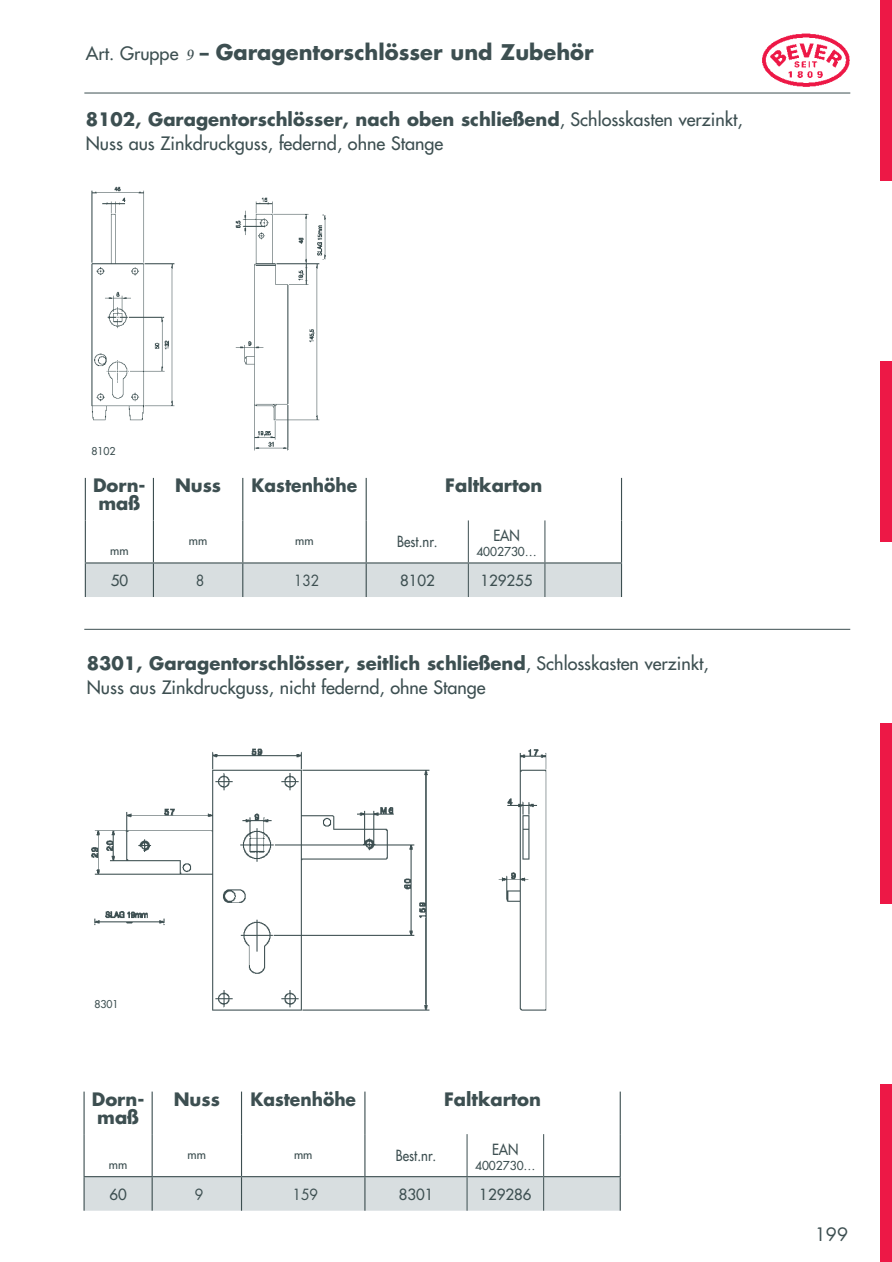
<style>
.page{position:relative;width:892px;height:1262px;background:#fff}
.page>*{position:absolute;margin:0;border:0;box-sizing:border-box;transform-origin:0 0}
.t1{font:700 21px "Futura";color:#3d4f51}
.t2{font:18px/24px "Futura";color:#3d4f51}
.t3{font:700 18px/18px "Futura";color:#3d4f51}
.t4{font:700 18px "Futura";color:#3d4f51;scale:.95 1}
.t5{font:18px "Futura";color:#3d4f51}
.t6{font:15px "Futura";color:#3d4f51}
.t7{font:15px "Futura";color:#3d4f51;scale:.87 1}
.t8{font:15px "Futura";color:#3d4f51;scale:.93 1}
.t9{font:15px "Futura";color:#3d4f51;scale:.88 1}
.t10{font:12px "Futura";color:#3d4f51}
.t11{font:10.5px "Futura";color:#3d4f51}
.s1{font-weight:400;font-size:18px}
.s2{font-family:"Monotype Corsiva";font-weight:400;font-size:18px}
.s3{font-size:18px}
.s4{font-weight:700}
</style>
<div class="page">
<div style="left:879px;top:0;width:12px;height:180px;background:#ed1846"></div>
<div style="left:879px;top:361px;width:12px;height:181px;background:#ed1846"></div>
<div style="left:879px;top:722px;width:12px;height:181px;background:#ed1846"></div>
<div style="left:879px;top:1084px;width:12px;height:177px;background:#ed1846"></div>
<hr style="left:84px;top:93px;width:766px;height:1px;background:#3d4f51">
<img style="left:762px;top:34px;width:88px;height:53px">
<img style="left:91px;top:186px;width:235px;height:265px">
<hr style="left:84px;top:629px;width:766px;height:1px;background:#3d4f51">
<svg style="left:86px;top:520px;width:534px;height:77px"></svg>
<hr style="left:153px;top:478px;width:1px;height:42px;background:#3d4f51">
<hr style="left:242px;top:478px;width:1px;height:42px;background:#3d4f51">
<hr style="left:365px;top:478px;width:1px;height:42px;background:#3d4f51">
<hr style="left:620px;top:478px;width:2px;height:42px;background:#3d4f51">
<hr style="left:153px;top:520px;width:1px;height:42px;background:#3d4f51">
<hr style="left:242px;top:520px;width:1px;height:42px;background:#3d4f51">
<hr style="left:365px;top:520px;width:1px;height:42px;background:#3d4f51">
<hr style="left:620px;top:520px;width:2px;height:42px;background:#3d4f51">
<hr style="left:153px;top:563px;width:1px;height:34px;background:#3d4f51">
<hr style="left:242px;top:563px;width:1px;height:34px;background:#3d4f51">
<hr style="left:365px;top:563px;width:1px;height:34px;background:#3d4f51">
<hr style="left:620px;top:563px;width:2px;height:34px;background:#3d4f51">
<hr style="left:85px;top:478px;width:1px;height:42px;background:#3d4f51">
<hr style="left:85px;top:520px;width:1px;height:42px;background:#3d4f51">
<hr style="left:85px;top:563px;width:1px;height:34px;background:#3d4f51">
<hr style="left:544px;top:520px;width:1px;height:42px;background:#3d4f51">
<hr style="left:544px;top:563px;width:1px;height:34px;background:#3d4f51">
<hr style="left:468px;top:520px;width:1px;height:42px;background:#3d4f51">
<hr style="left:468px;top:563px;width:1px;height:34px;background:#3d4f51">
<hr style="left:85px;top:562px;width:68px;height:1px;background:#3d4f51">
<hr style="left:153px;top:562px;width:90px;height:1px;background:#3d4f51">
<hr style="left:243px;top:562px;width:123px;height:1px;background:#3d4f51">
<hr style="left:366px;top:562px;width:102px;height:1px;background:#3d4f51">
<hr style="left:468px;top:562px;width:77px;height:1px;background:#3d4f51">
<hr style="left:545px;top:562px;width:77px;height:1px;background:#3d4f51">
<img style="left:91px;top:748px;width:456px;height:263px">
<svg style="left:85px;top:1134px;width:534px;height:76px"></svg>
<hr style="left:151px;top:1091px;width:2px;height:43px;background:#3d4f51">
<hr style="left:241px;top:1091px;width:1px;height:43px;background:#3d4f51">
<hr style="left:364px;top:1091px;width:1px;height:43px;background:#3d4f51">
<hr style="left:619px;top:1091px;width:1px;height:43px;background:#3d4f51">
<hr style="left:151px;top:1134px;width:2px;height:42px;background:#3d4f51">
<hr style="left:241px;top:1134px;width:1px;height:42px;background:#3d4f51">
<hr style="left:364px;top:1134px;width:1px;height:42px;background:#3d4f51">
<hr style="left:619px;top:1134px;width:1px;height:42px;background:#3d4f51">
<hr style="left:151px;top:1177px;width:2px;height:33px;background:#3d4f51">
<hr style="left:241px;top:1177px;width:1px;height:33px;background:#3d4f51">
<hr style="left:364px;top:1177px;width:1px;height:33px;background:#3d4f51">
<hr style="left:619px;top:1177px;width:1px;height:33px;background:#3d4f51">
<hr style="left:83px;top:1091px;width:2px;height:43px;background:#3d4f51">
<hr style="left:83px;top:1134px;width:2px;height:42px;background:#3d4f51">
<hr style="left:83px;top:1177px;width:2px;height:33px;background:#3d4f51">
<hr style="left:543px;top:1134px;width:1px;height:42px;background:#3d4f51">
<hr style="left:543px;top:1177px;width:1px;height:33px;background:#3d4f51">
<hr style="left:466px;top:1134px;width:1px;height:42px;background:#3d4f51">
<hr style="left:466px;top:1177px;width:1px;height:33px;background:#3d4f51">
<hr style="left:83px;top:1176px;width:69px;height:1px;background:#3d4f51">
<hr style="left:152px;top:1176px;width:89px;height:1px;background:#3d4f51">
<hr style="left:241px;top:1176px;width:124px;height:1px;background:#3d4f51">
<hr style="left:365px;top:1176px;width:102px;height:1px;background:#3d4f51">
<hr style="left:467px;top:1176px;width:76px;height:1px;background:#3d4f51">
<hr style="left:543px;top:1176px;width:77px;height:1px;background:#3d4f51">
<p class="t1" style="left:86px;top:38px;width:509px"><span class="s1">Art. Gruppe</span> <span class="s2">9</span> <span class="s3">–</span> Garagentorschlösser und Zubehör</p>
<p class="t2" style="left:86px;top:107px;width:658px"><span class="s4">8102, Garagentorschlösser, nach oben schließend</span>, Schlosskasten verzinkt,<br>Nuss aus Zinkdruckguss, federnd, ohne Stange</p>
<p class="t11" style="left:91px;top:444px;width:26px">8102</p>
<p class="t3" style="left:93px;top:476px;width:54px">Dorn&shy;maß</p>
<p class="t10" style="left:110px;top:543px;width:20px">mm</p>
<p class="t3" style="left:175px;top:476px;width:48px">Nuss</p>
<p class="t10" style="left:189px;top:532px;width:20px">mm</p>
<p class="t4" style="left:251px;top:473px;width:113px">Kastenhöhe</p>
<p class="t10" style="left:295px;top:532px;width:20px">mm</p>
<p class="t3" style="left:445px;top:476px;width:99px">Faltkarton</p>
<p class="t7" style="left:397px;top:532px;width:48px">Best.nr.</p>
<p class="t9" style="left:493px;top:526px;width:32px">EAN</p>
<p class="t10" style="left:476px;top:544px;width:62px">4002730…</p>
<p class="t6" style="left:111px;top:571px;width:19px">50</p>
<p class="t8" style="left:196px;top:570px;width:11px">8</p>
<p class="t8" style="left:293px;top:570px;width:29px">132</p>
<p class="t6" style="left:400px;top:571px;width:36px">8102</p>
<p class="t6" style="left:480px;top:571px;width:54px">129255</p>
<p class="t2" style="left:87px;top:651px;width:623px"><span class="s4">8301, Garagentorschlösser, seitlich schließend</span>, Schlosskasten verzinkt,<br>Nuss aus Zinkdruckguss, nicht federnd, ohne Stange</p>
<p class="t11" style="left:94px;top:997px;width:26px">8301</p>
<p class="t3" style="left:92px;top:1089px;width:54px">Dorn&shy;maß</p>
<p class="t10" style="left:109px;top:1156px;width:20px">mm</p>
<p class="t3" style="left:174px;top:1089px;width:48px">Nuss</p>
<p class="t10" style="left:187px;top:1146px;width:20px">mm</p>
<p class="t4" style="left:250px;top:1086px;width:113px">Kastenhöhe</p>
<p class="t10" style="left:294px;top:1146px;width:20px">mm</p>
<p class="t3" style="left:444px;top:1089px;width:99px">Faltkarton</p>
<p class="t7" style="left:396px;top:1145px;width:48px">Best.nr.</p>
<p class="t9" style="left:492px;top:1139px;width:32px">EAN</p>
<p class="t10" style="left:475px;top:1157px;width:62px">4002730…</p>
<p class="t6" style="left:109px;top:1184px;width:19px">60</p>
<p class="t8" style="left:195px;top:1183px;width:11px">9</p>
<p class="t8" style="left:292px;top:1183px;width:29px">159</p>
<p class="t6" style="left:399px;top:1184px;width:36px">8301</p>
<p class="t6" style="left:479px;top:1184px;width:54px">129286</p>
<p class="t5" style="left:814px;top:1222px;width:35px">199</p>
</div>
